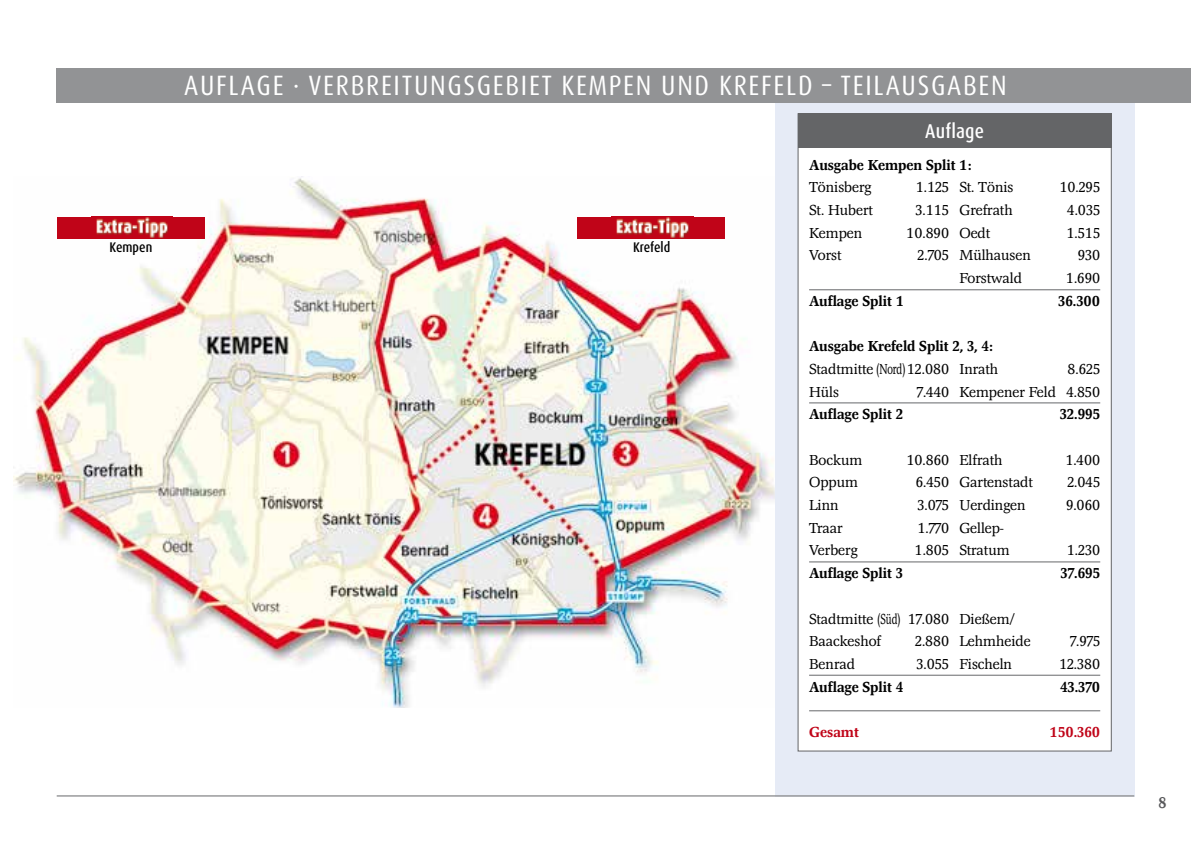
<style>
.page{position:relative;width:1191px;height:842px;background:#fff}
.page>*{position:absolute;margin:0;border:0;box-sizing:border-box;transform-origin:0 0}
.t1{font:condensed 28px "Dax OT";letter-spacing:.06em;color:#fff}
.t2{font:500 condensed 20px "Dax OT";letter-spacing:.01em;color:#fff}
.t3{font:700 16px "Magna EF";color:#58585a}
.t4{font:300 15px/22.6px "Magna EF";color:#000}
.t5{font:700 15px "Magna EF";color:#000}
.t6{font:700 15px "Magna EF";color:#c00418}
.t7{font:500 condensed 14px "Dax OT";color:#000}
</style>
<div class="page">
<img style="left:14px;top:178px;width:761px;height:529px">
<div style="left:775px;top:98px;width:359px;height:699px;background:#e6ebf6"></div>
<div style="left:57px;top:68px;width:1134px;height:34px;background:#929395"></div>
<div style="left:797px;top:113px;width:314px;height:638px;background:#fff"></div>
<div style="left:797px;top:113px;width:314px;height:34px;background:#646567"></div>
<hr style="left:57px;top:795px;width:1077px;height:2px;background:#929395">
<hr style="left:809px;top:289px;width:291px;height:1px;background:#929395">
<hr style="left:809px;top:402px;width:291px;height:2px;background:#929395">
<hr style="left:809px;top:561px;width:291px;height:2px;background:#929395">
<hr style="left:809px;top:675px;width:291px;height:1px;background:#929395">
<hr style="left:809px;top:710px;width:291px;height:1px;background:#929395">
<div style="left:57px;top:217px;width:148px;height:21px;background:#c00418"></div>
<img style="left:96px;top:217px;width:73px;height:21px">
<div style="left:577px;top:217px;width:148px;height:21px;background:#c00418"></div>
<img style="left:616px;top:217px;width:74px;height:21px">
<h1 class="t1" style="left:184px;top:67px;width:824px">AUFLAGE · VERBREITUNGSGEBIET KEMPEN UND KREFELD – TEILAUSGABEN</h1>
<h2 class="t2" style="left:925px;top:118px;width:60px">Auflage</h2>
<p class="t5" style="left:809px;top:157px;width:164px">Ausgabe Kempen Split 1:</p>
<p class="t4" style="left:809px;top:177px;width:64px">Tönisberg</p>
<p class="t4" style="left:915px;top:177px;width:99px">1.125 St. Tönis</p>
<p class="t4" style="left:1059px;top:177px;width:42px">10.295</p>
<p class="t4" style="left:809px;top:199px;width:65px">St. Hubert</p>
<p class="t4" style="left:915px;top:199px;width:99px">3.115 Grefrath</p>
<p class="t4" style="left:1067px;top:199px;width:34px">4.035</p>
<p class="t4" style="left:809px;top:222px;width:55px">Kempen</p>
<p class="t4" style="left:906px;top:222px;width:85px">10.890 Oedt</p>
<p class="t4" style="left:1066px;top:222px;width:35px">1.515</p>
<p class="t4" style="left:809px;top:245px;width:34px">Vorst</p>
<p class="t4" style="left:917px;top:245px;width:115px">2.705 Mülhausen</p>
<p class="t4" style="left:1077px;top:245px;width:24px">930</p>
<p class="t4" style="left:959px;top:267px;width:64px">Forstwald</p>
<p class="t4" style="left:1066px;top:267px;width:36px">1.690</p>
<p class="t5" style="left:809px;top:293px;width:97px">Auflage Split 1</p>
<p class="t5" style="left:1058px;top:293px;width:43px">36.300</p>
<p class="t5" style="left:809px;top:338px;width:185px">Ausgabe Krefeld Split 2, 3, 4:</p>
<p class="t4" style="left:809px;top:358px;width:191px">Stadtmitte (Nord)12.080 Inrath</p>
<p class="t4" style="left:1067px;top:358px;width:34px">8.625</p>
<p class="t4" style="left:809px;top:381px;width:31px">Hüls</p>
<p class="t4" style="left:917px;top:381px;width:185px">7.440 Kempener Feld 4.850</p>
<p class="t5" style="left:809px;top:406px;width:95px">Auflage Split 2</p>
<p class="t5" style="left:1059px;top:406px;width:42px">32.995</p>
<p class="t4" style="left:809px;top:449px;width:55px">Bockum</p>
<p class="t4" style="left:906px;top:449px;width:98px">10.860 Elfrath</p>
<p class="t4" style="left:1065px;top:449px;width:36px">1.400</p>
<p class="t4" style="left:809px;top:472px;width:50px">Oppum</p>
<p class="t4" style="left:916px;top:472px;width:119px">6.450 Gartenstadt</p>
<p class="t4" style="left:1067px;top:472px;width:34px">2.045</p>
<p class="t4" style="left:809px;top:494px;width:31px">Linn</p>
<p class="t4" style="left:917px;top:494px;width:109px">3.075 Uerdingen</p>
<p class="t4" style="left:1066px;top:494px;width:36px">9.060</p>
<p class="t4" style="left:809px;top:517px;width:35px">Traar</p>
<p class="t4" style="left:917px;top:517px;width:87px">1.770 Gellep-</p>
<p class="t4" style="left:809px;top:540px;width:50px">Verberg</p>
<p class="t4" style="left:914px;top:540px;width:96px">1.805 Stratum</p>
<p class="t4" style="left:1066px;top:540px;width:35px">1.230</p>
<p class="t5" style="left:809px;top:565px;width:95px">Auflage Split 3</p>
<p class="t5" style="left:1060px;top:565px;width:41px">37.695</p>
<p class="t4" style="left:809px;top:608px;width:207px">Stadtmitte (Süd) 17.080 Dießem/<br>Baackeshof</p>
<p class="t7" style="left:109px;top:238px;width:44px">Kempen</p>
<p class="t7" style="left:633px;top:238px;width:39px">Krefeld</p>
<p class="t4" style="left:915px;top:631px;width:117px">2.880 Lehmheide</p>
<p class="t4" style="left:1070px;top:631px;width:31px">7.975</p>
<p class="t4" style="left:809px;top:653px;width:47px">Benrad</p>
<p class="t4" style="left:916px;top:653px;width:97px">3.055 Fischeln</p>
<p class="t4" style="left:1059px;top:653px;width:43px">12.380</p>
<p class="t5" style="left:809px;top:679px;width:96px">Auflage Split 4</p>
<p class="t5" style="left:1060px;top:679px;width:42px">43.370</p>
<p class="t6" style="left:809px;top:724px;width:51px">Gesamt</p>
<p class="t6" style="left:1049px;top:724px;width:52px">150.360</p>
<p class="t3" style="left:1158px;top:794px;width:10px">8</p>
</div>
